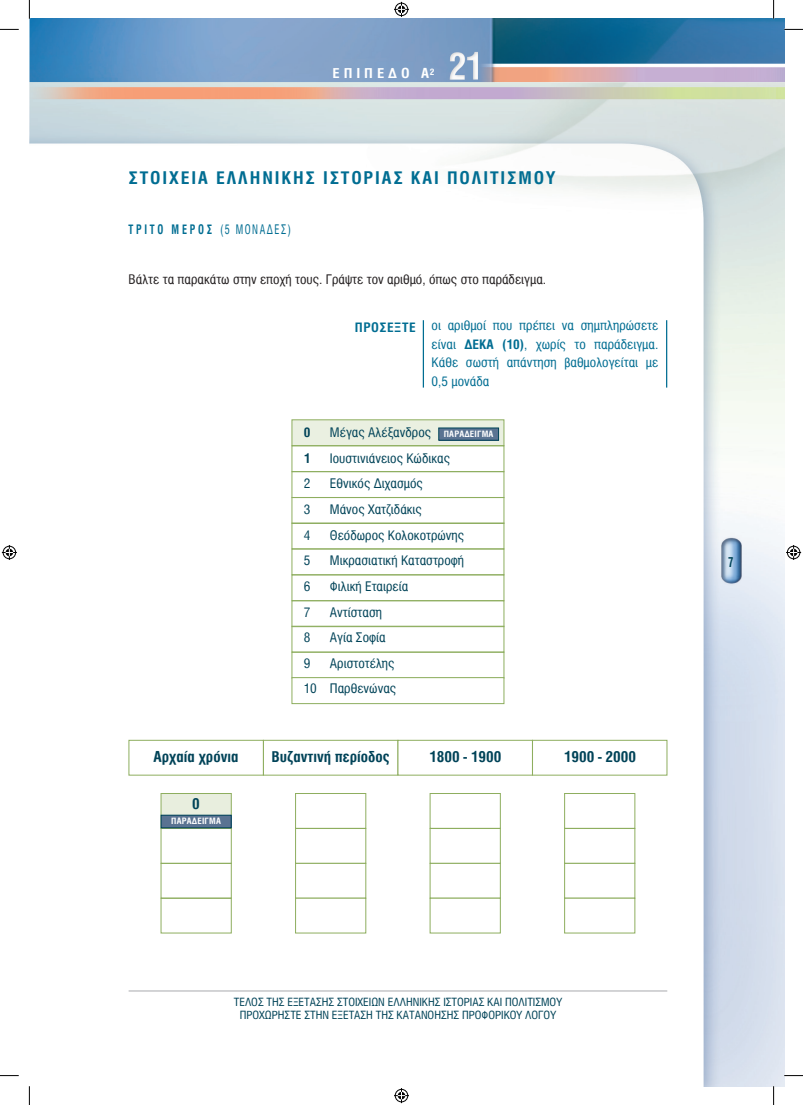
<style>
.page{position:relative;width:803px;height:1105px;background:#fff}
.page>*{position:absolute;margin:0;border:0;box-sizing:border-box;transform-origin:0 0}
.t1{font:700 17.5px "Mg Helvetica Cond";letter-spacing:.1em;color:#006d92;scale:1.05 1}
.t2{font:700 15px "Mg Helvetica Cond";color:#004358;scale:1.05 1}
.t3{font:700 13.75px "Mg Helvetica Cond";letter-spacing:.26em;color:#fff;scale:1.1 1}
.t4{font:700 13.75px "Mg Helvetica Cond";color:#004358;scale:.8 1}
.t5{font:13.12px/25.6px "Mg Helvetica Cond";color:#004358;text-align:right;scale:1.05 1}
.t6{font:13.12px/18.8px "Mg Helvetica Cond";color:#006d92;text-align:justify;scale:1.05 1}
.t7{font:13.12px "Mg Helvetica Cond";color:#231f20;scale:1.05 1}
.t8{font:700 13.12px "Mg Helvetica Cond";letter-spacing:.26em;color:#006d92;scale:.8 1}
.t9{font:700 13.12px "Mg Helvetica Cond";letter-spacing:.04em;color:#006d92;scale:1.05 1}
.t10{font:700 13.12px "Mg Helvetica Cond";color:#004358;scale:1.05 1}
.t11{font:11.25px/13.5px "Mg Helvetica Cond";color:#004358;text-align:center;scale:1.05 1}
.t12{font:700 8.75px "Mg Helvetica Cond";letter-spacing:.02em;color:#fff;scale:1.05 1}
.s1{font-weight:400}
.s2{font-weight:700}
.s3{font-weight:700;font-size:8.75px;color:#fff}
</style>
<div class="page">
<img style="left:30px;top:19px;width:754px;height:1066px">
<img style="left:29px;top:19px;width:1px;height:1066px">
<hr style="left:423px;top:320px;width:1px;height:67px;background:#006d92">
<hr style="left:666px;top:320px;width:1px;height:67px;background:#006d92">
<hr style="left:129px;top:990px;width:538px;height:1px;background:#a8a9ad">
<div style="left:129px;top:739px;width:135px;height:36px;border:1px solid #8eae5f"></div>
<div style="left:263px;top:739px;width:135px;height:36px;background:#fff;border:1px solid #8eae5f"></div>
<div style="left:398px;top:739px;width:135px;height:36px;background:#fff;border:1px solid #8eae5f"></div>
<div style="left:532px;top:739px;width:135px;height:36px;background:#fff;border:1px solid #8eae5f"></div>
<div style="left:161px;top:793px;width:71px;height:35px;background:#e8eede;border:1px solid #8eae5f"></div>
<div style="left:295px;top:793px;width:71px;height:35px;background:#fff;border:1px solid #8eae5f"></div>
<div style="left:430px;top:793px;width:71px;height:35px;background:#fff;border:1px solid #8eae5f"></div>
<div style="left:564px;top:793px;width:71px;height:35px;background:#fff;border:1px solid #8eae5f"></div>
<div style="left:161px;top:827px;width:71px;height:36px;border:1px solid #8eae5f"></div>
<div style="left:295px;top:827px;width:71px;height:36px;background:#fff;border:1px solid #8eae5f"></div>
<div style="left:430px;top:827px;width:71px;height:36px;background:#fff;border:1px solid #8eae5f"></div>
<div style="left:564px;top:827px;width:71px;height:36px;background:#fff;border:1px solid #8eae5f"></div>
<div style="left:161px;top:862px;width:71px;height:36px;border:1px solid #8eae5f"></div>
<div style="left:295px;top:862px;width:71px;height:36px;background:#fff;border:1px solid #8eae5f"></div>
<div style="left:430px;top:862px;width:71px;height:36px;background:#fff;border:1px solid #8eae5f"></div>
<div style="left:564px;top:862px;width:71px;height:36px;background:#fff;border:1px solid #8eae5f"></div>
<div style="left:161px;top:897px;width:71px;height:36px;border:1px solid #8eae5f"></div>
<div style="left:295px;top:897px;width:71px;height:36px;background:#fff;border:1px solid #8eae5f"></div>
<div style="left:430px;top:897px;width:71px;height:36px;background:#fff;border:1px solid #8eae5f"></div>
<div style="left:564px;top:897px;width:71px;height:36px;background:#fff;border:1px solid #8eae5f"></div>
<div style="left:161px;top:814px;width:70px;height:13px;background:#5a7392"></div>
<div style="left:161px;top:814px;width:71px;height:13px;border:1px solid #004358"></div>
<div style="left:292px;top:419px;width:212px;height:27px;background:#eaf0e1;border:1px solid #8eae5f"></div>
<div style="left:292px;top:445px;width:212px;height:27px;border:1px solid #8eae5f"></div>
<div style="left:292px;top:471px;width:212px;height:26px;border:1px solid #8eae5f"></div>
<div style="left:292px;top:497px;width:212px;height:26px;border:1px solid #8eae5f"></div>
<div style="left:292px;top:522px;width:212px;height:27px;border:1px solid #8eae5f"></div>
<div style="left:292px;top:548px;width:212px;height:27px;border:1px solid #8eae5f"></div>
<div style="left:292px;top:574px;width:212px;height:27px;border:1px solid #8eae5f"></div>
<div style="left:292px;top:600px;width:212px;height:26px;border:1px solid #8eae5f"></div>
<div style="left:439px;top:428px;width:59px;height:12px;background:#5a7392"></div>
<div style="left:438px;top:427px;width:61px;height:13px;border:1px solid #004358"></div>
<div style="left:292px;top:625px;width:212px;height:27px;border:1px solid #8eae5f"></div>
<div style="left:292px;top:651px;width:212px;height:27px;border:1px solid #8eae5f"></div>
<div style="left:292px;top:677px;width:212px;height:26px;background:#fff;border:1px solid #8eae5f"></div>
<svg style="left:0;top:29px;width:19px;height:1px"></svg>
<svg style="left:784px;top:29px;width:19px;height:1px"></svg>
<svg style="left:29px;top:0;width:1px;height:19px"></svg>
<svg style="left:29px;top:1086px;width:1px;height:18px"></svg>
<svg style="left:773px;top:0;width:1px;height:19px"></svg>
<svg style="left:773px;top:1085px;width:1px;height:19px"></svg>
<svg style="left:394px;top:2px;width:15px;height:15px"></svg>
<svg style="left:394px;top:1088px;width:15px;height:14px"></svg>
<svg style="left:2px;top:545px;width:15px;height:15px"></svg>
<svg style="left:786px;top:545px;width:15px;height:15px"></svg>
<p class="t3" style="left:333px;top:66px;width:94px">ΕΠΙΠΕΔΟ Α<sup>2</sup></p>
<h1 class="t1" style="left:129px;top:168px;width:408px">ΣΤΟΙΧΕΙΑ ΕΛΛΗΝΙΚΗΣ ΙΣΤΟΡΙΑΣ ΚΑΙ ΠΟΛΙΤΙΣΜΟΥ</h1>
<p class="t8" style="left:129px;top:222px;width:205px">TΡΙΤΟ ΜΕΡΟΣ <span class="s1">(5 ΜΟΝΑΔΕΣ)</span></p>
<p class="t7" style="left:129px;top:271px;width:399px">Βάλτε τα παρακάτω στην εποχή τους. Γράψτε τον αριθμό, όπως στο παράδειγμα.</p>
<p class="t6" style="left:432px;top:316px;width:217px">οι αριθμοί που πρέπει να σημπληρώσετε είναι <span class="s2">ΔΕΚΑ (10)</span>, χωρίς το παράδειγμα.<br>Κάθε σωστή απάντηση βαθμολογείται με 0,5 μονάδα</p>
<p class="t9" style="left:355px;top:319px;width:59px">ΠΡΟΣΕΞΤΕ</p>
<p class="t10" style="left:304px;top:425px;width:8px">0</p>
<p class="t5" style="left:330px;top:419px;width:157px">Μέγας Αλέξανδρος <span class="s3">ΠΑΡΑΔΕΙΓΜΑ</span></p>
<p class="t10" style="left:304px;top:450px;width:8px">1</p>
<p class="t5" style="left:330px;top:445px;width:116px">Ιουστινιάνειος Κώδικας</p>
<p class="t5" style="left:304px;top:471px;width:8px">2</p>
<p class="t5" style="left:330px;top:471px;width:90px">Εθνικός Διχασμός</p>
<p class="t5" style="left:304px;top:496px;width:8px">3</p>
<p class="t5" style="left:330px;top:496px;width:89px">Μάνος Χατζιδάκις</p>
<p class="t5" style="left:304px;top:522px;width:8px">4</p>
<p class="t5" style="left:330px;top:522px;width:129px">Θεόδωρος Κολοκοτρώνης</p>
<p class="t5" style="left:304px;top:547px;width:8px">5</p>
<p class="t5" style="left:330px;top:547px;width:129px">Μικρασιατική Καταστροφή</p>
<p class="t5" style="left:304px;top:573px;width:8px">6</p>
<p class="t5" style="left:330px;top:573px;width:76px">Φιλική Εταιρεία</p>
<p class="t5" style="left:304px;top:599px;width:8px">7</p>
<p class="t5" style="left:330px;top:599px;width:51px">Αντίσταση</p>
<p class="t5" style="left:304px;top:624px;width:8px">8</p>
<p class="t5" style="left:330px;top:624px;width:55px">Αγία Σοφία</p>
<p class="t5" style="left:304px;top:650px;width:8px">9</p>
<p class="t5" style="left:304px;top:650px;width:90px">Αριστοτέλης<br>10 Παρθενώνας</p>
<p class="t2" style="left:153px;top:748px;width:83px">Aρχαία χρόνια</p>
<p class="t2" style="left:272px;top:748px;width:114px">Bυζαντινή περίοδος</p>
<p class="t2" style="left:429px;top:748px;width:70px">1800 - 1900</p>
<p class="t2" style="left:564px;top:748px;width:70px">1900 - 2000</p>
<p class="t2" style="left:192px;top:794px;width:9px">0</p>
<p class="t12" style="left:171px;top:816px;width:49px">ΠΑΡΑΔΕΙΓΜΑ</p>
<p class="t11" style="left:234px;top:994px;width:314px">ΤΕΛΟΣ ΤΗΣ ΕΞΕΤΑΣΗΣ ΣΤΟΙΧΕΙΩΝ ΕΛΛΗΝΙΚΗΣ ΙΣΤΟΡΙΑΣ ΚΑΙ ΠΟΛΙΤΙΣΜΟΥ<br>ΠΡΟΧΩΡΗΣΤΕ ΣΤΗΝ ΕΞΕΤΑΣΗ ΤΗΣ ΚΑΤΑΝΟΗΣΗΣ ΠΡΟΦΟΡΙΚΟΥ ΛΟΓΟΥ</p>
<p class="t4" style="left:728px;top:554px;width:8px">7</p>
</div>
